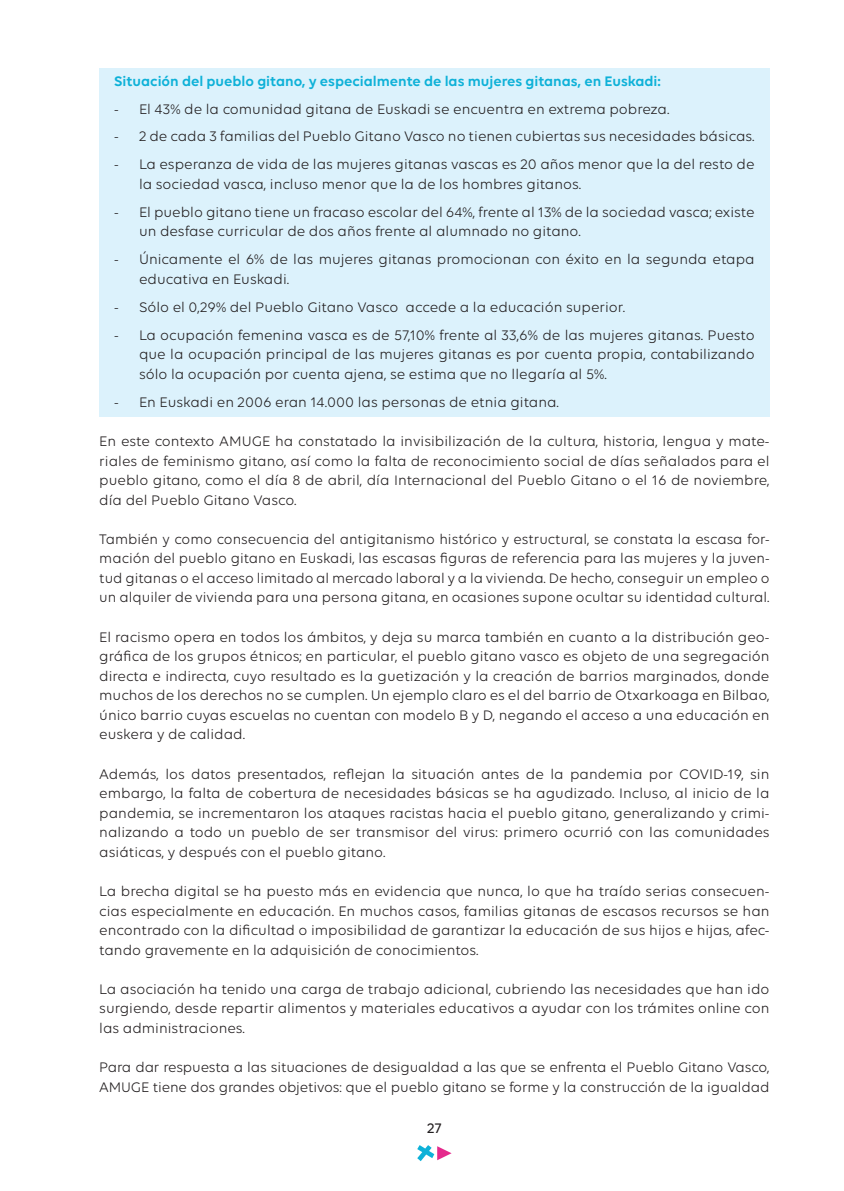
<style>
.page{position:relative;width:844px;height:1191px;background:#fff}
.page>*{position:absolute;margin:0;border:0;box-sizing:border-box;transform-origin:0 0}
.t1{font:14.88px/19.4px "Volte";color:#231f20;text-align:justify}
.t2{font:600 14.88px "Volte";color:#0eb1d8}
.t3{font:500 14.88px "Volte";color:#231f20}
</style>
<div class="page">
<svg style="left:417px;top:1145px;width:34px;height:16px"></svg>
<div style="left:99px;top:68px;width:670px;height:28px;background:#dcf2fc"></div>
<div style="left:99px;top:96px;width:670px;height:28px;background:#dcf2fc"></div>
<div style="left:99px;top:124px;width:670px;height:28px;background:#dcf2fc"></div>
<div style="left:99px;top:152px;width:670px;height:47px;background:#dcf2fc"></div>
<div style="left:99px;top:199px;width:670px;height:47px;background:#dcf2fc"></div>
<div style="left:99px;top:247px;width:670px;height:47px;background:#dcf2fc"></div>
<div style="left:99px;top:294px;width:670px;height:28px;background:#dcf2fc"></div>
<div style="left:99px;top:322px;width:670px;height:67px;background:#dcf2fc"></div>
<div style="left:99px;top:389px;width:670px;height:28px;background:#dcf2fc"></div>
<p class="t2" style="left:114px;top:75px;width:548px">Situación del pueblo gitano, y especialmente de las mujeres gitanas, en Euskadi:</p>
<p class="t1" style="left:114px;top:100px;width:556px">- El 43% de la comunidad gitana de Euskadi se encuentra en extrema pobreza.</p>
<p class="t1" style="left:114px;top:128px;width:641px">- 2 de cada 3 familias del Pueblo Gitano Vasco no tienen cubiertas sus necesidades básicas.</p>
<p class="t1" style="left:139px;top:156px;width:617px;text-indent:-25px">- La esperanza de vida de las mujeres gitanas vascas es 20 años menor que la del resto de la sociedad vasca, incluso menor que la de los hombres gitanos.</p>
<p class="t1" style="left:139px;top:204px;width:617px;text-indent:-25px">- El pueblo gitano tiene un fracaso escolar del 64%, frente al 13% de la sociedad vasca; existe un desfase curricular de dos años frente al alumnado no gitano.</p>
<p class="t1" style="left:139px;top:251px;width:617px;text-indent:-25px">- Únicamente el 6% de las mujeres gitanas promocionan con éxito en la segunda etapa educativa en Euskadi.</p>
<p class="t1" style="left:114px;top:298px;width:512px">- Sólo el 0,29% del Pueblo Gitano Vasco accede a la educación superior.</p>
<p class="t1" style="left:139px;top:326px;width:617px;text-indent:-25px">- La ocupación femenina vasca es de 57,10% frente al 33,6% de las mujeres gitanas. Puesto que la ocupación principal de las mujeres gitanas es por cuenta propia, contabilizando sólo la ocupación por cuenta ajena, se estima que no llegaría al 5%.</p>
<p class="t1" style="left:114px;top:393px;width:446px">- En Euskadi en 2006 eran 14.000 las personas de etnia gitana.</p>
<p class="t1" style="left:99px;top:433px;width:671px">En este contexto AMUGE ha constatado la invisibilización de la cultura, historia, lengua y mate&shy;riales de feminismo gitano, así como la falta de reconocimiento social de días señalados para el pueblo gitano, como el día 8 de abril, día Internacional del Pueblo Gitano o el 16 de noviembre, día del Pueblo Gitano Vasco.</p>
<p class="t1" style="left:99px;top:530px;width:671px">También y como consecuencia del antigitanismo histórico y estructural, se constata la escasa for&shy;mación del pueblo gitano en Euskadi, las escasas figuras de referencia para las mujeres y la juven&shy;tud gitanas o el acceso limitado al mercado laboral y a la vivienda. De hecho, conseguir un empleo o un alquiler de vivienda para una persona gitana, en ocasiones supone ocultar su identidad cultural.</p>
<p class="t1" style="left:99px;top:628px;width:671px">El racismo opera en todos los ámbitos, y deja su marca también en cuanto a la distribución geo&shy;gráfica de los grupos étnicos; en particular, el pueblo gitano vasco es objeto de una segregación directa e indirecta, cuyo resultado es la guetización y la creación de barrios marginados, donde muchos de los derechos no se cumplen. Un ejemplo claro es el del barrio de Otxarkoaga en Bilbao, único barrio cuyas escuelas no cuentan con modelo B y D, negando el acceso a una educación en euskera y de calidad.</p>
<p class="t1" style="left:99px;top:765px;width:671px">Además, los datos presentados, reflejan la situación antes de la pandemia por COVID-19, sin embargo, la falta de cobertura de necesidades básicas se ha agudizado. Incluso, al inicio de la pandemia, se incrementaron los ataques racistas hacia el pueblo gitano, generalizando y crimi&shy;nalizando a todo un pueblo de ser transmisor del virus: primero ocurrió con las comunidades asiáticas, y después con el pueblo gitano.</p>
<p class="t1" style="left:99px;top:882px;width:671px">La brecha digital se ha puesto más en evidencia que nunca, lo que ha traído serias consecuen&shy;cias especialmente en educación. En muchos casos, familias gitanas de escasos recursos se han encontrado con la dificultad o imposibilidad de garantizar la educación de sus hijos e hijas, afec&shy;tando gravemente en la adquisición de conocimientos.</p>
<p class="t1" style="left:99px;top:980px;width:671px">La asociación ha tenido una carga de trabajo adicional, cubriendo las necesidades que han ido surgiendo, desde repartir alimentos y materiales educativos a ayudar con los trámites online con las administraciones.</p>
<p class="t1" style="left:99px;top:1059px;width:671px">Para dar respuesta a las situaciones de desigualdad a las que se enfrenta el Pueblo Gitano Vasco,<br>AMUGE tiene dos grandes objetivos: que el pueblo gitano se forme y la construcción de la igualdad</p>
<p class="t3" style="left:427px;top:1122px;width:16px">27</p>
</div>
